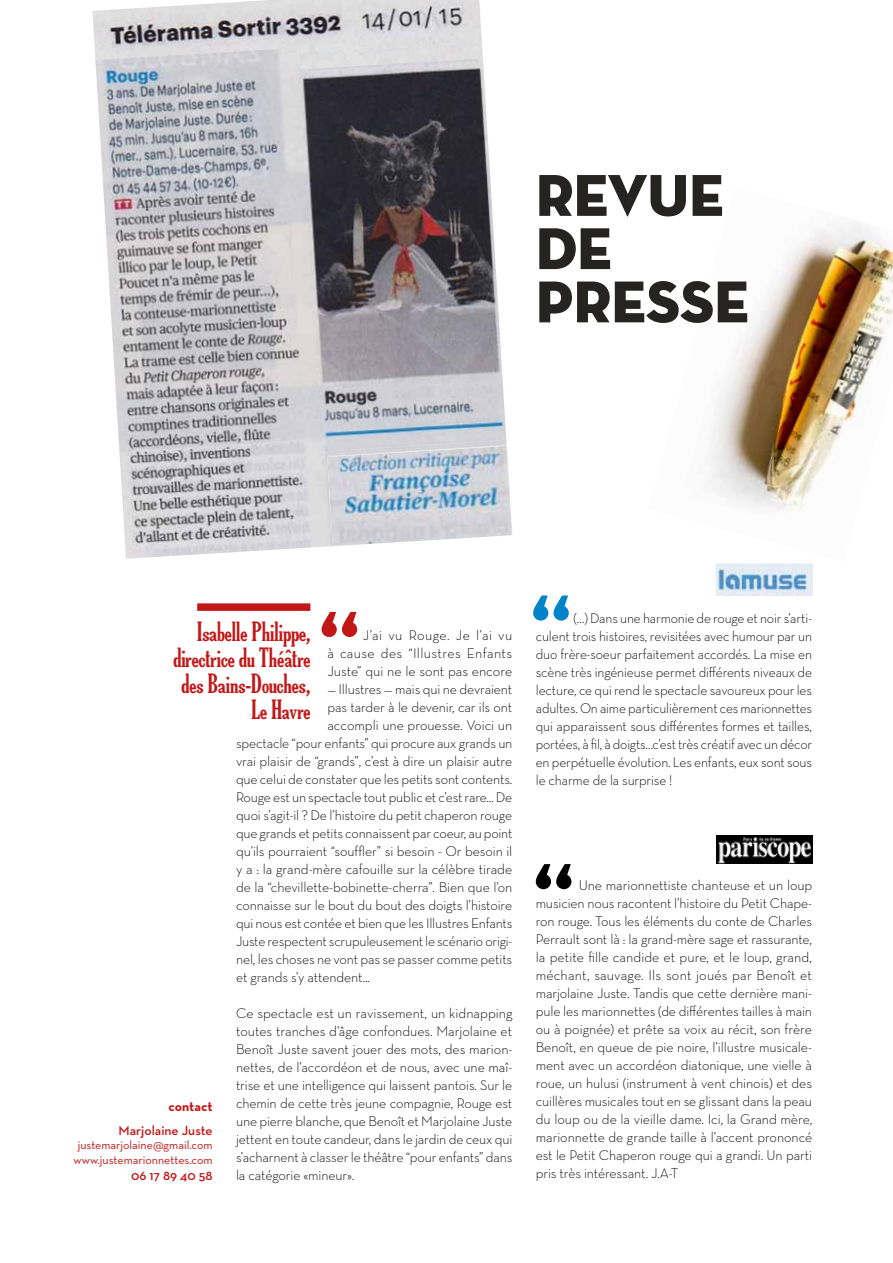
<style>
.page{position:relative;width:893px;height:1263px;background:#fff}
.page>*{position:absolute;margin:0;border:0;box-sizing:border-box;transform-origin:0 0}
.t1{font:60px/53.2px "Neutra Disp Titling";color:#262420}
.t2{font:25.5px/26.2px "The Soul Of Vodka";color:#c21717;text-align:right}
.t3{font:300 14.25px/18px "Neutra Text";letter-spacing:-.01em;color:#000;text-align:justify}
.t4{font:600 13.5px "Neutra Text";color:#c21717}
.t5{font:700 13.5px "Neutra Text";color:#c21717}
.t6{font:12px/15px "Neutra Text";color:#c21717;text-align:center}
</style>
<div class="page">
<img style="left:708px;top:223px;width:185px;height:288px">
<svg style="left:322px;top:612px;width:35px;height:25px"></svg>
<img style="left:92px;top:0;width:390px;height:48px">
<img style="left:295px;top:43px;width:187px;height:5px">
<img style="left:507px;top:453px;width:5px;height:83px">
<img style="left:95px;top:48px;width:412px;height:511px">
<div style="left:197px;top:603px;width:113px;height:8px;background:#c21717"></div>
<img style="left:717px;top:836px;width:95px;height:27px">
<img style="left:716px;top:563px;width:96px;height:32px">
<svg style="left:536px;top:864px;width:35px;height:25px"></svg>
<svg style="left:533px;top:595px;width:36px;height:26px"></svg>
<h1 class="t1" style="left:536px;top:169px;width:215px">REVUE<br>DE<br>PRESSE</h1>
<h2 class="t2" style="left:173px;top:618px;width:139px">Isabelle Philippe, directrice du Théâtre des Bains-Douches,<br>Le Havre</h2>
<p class="t3" style="left:327px;top:626px;width:186px;text-indent:35px">J’ai vu Rouge. Je l’ai vu à cause des “Illustres Enfants Juste” qui ne le sont pas encore</p>
<p class="t3" style="left:327px;top:680px;width:186px">— Illustres — mais qui ne devraient</p>
<p class="t3" style="left:327px;top:698px;width:186px">pas tarder à le devenir, car ils ont</p>
<p class="t3" style="left:327px;top:716px;width:186px">accompli une prouesse. Voici un</p>
<p class="t3" style="left:236px;top:734px;width:278px">spectacle “pour enfants” qui procure aux grands un</p>
<p class="t3" style="left:236px;top:752px;width:278px">vrai plaisir de “grands”, c’est à dire un plaisir autre</p>
<p class="t3" style="left:236px;top:770px;width:278px">que celui de constater que les petits sont contents.</p>
<p class="t3" style="left:236px;top:788px;width:278px">Rouge est un spectacle tout public et c’est rare... De</p>
<p class="t3" style="left:236px;top:806px;width:278px">quoi s’agit-il ? De l’histoire du petit chaperon rouge</p>
<p class="t3" style="left:236px;top:824px;width:278px">que grands et petits connaissent par coeur, au point</p>
<p class="t3" style="left:236px;top:842px;width:278px">qu’ils pourraient “souffler” si besoin - Or besoin il</p>
<p class="t3" style="left:236px;top:860px;width:278px">y a : la grand-mère cafouille sur la célèbre tirade</p>
<p class="t3" style="left:236px;top:878px;width:278px">de la “chevillette-bobinette-cherra”. Bien que l’on</p>
<p class="t3" style="left:236px;top:896px;width:278px">connaisse sur le bout du bout des doigts l’histoire</p>
<p class="t3" style="left:236px;top:914px;width:278px">qui nous est contée et bien que les Illustres Enfants</p>
<p class="t3" style="left:236px;top:932px;width:278px">Juste respectent scrupuleusement le scénario origi-</p>
<p class="t3" style="left:236px;top:950px;width:278px">nel, les choses ne vont pas se passer comme petits</p>
<p class="t3" style="left:236px;top:968px;width:136px">et grands s’y attendent...</p>
<p class="t3" style="left:236px;top:1004px;width:278px">Ce spectacle est un ravissement, un kidnapping toutes tranches d’âge confondues. Marjolaine et Benoît Juste savent jouer des mots, des marion&shy;nettes, de l’accordéon et de nous, avec une maî&shy;trise et une intelligence qui laissent pantois. Sur le chemin de cette très jeune compagnie, Rouge est une pierre blanche, que Benoît et Marjolaine Juste jettent en toute candeur, dans le jardin de ceux qui s’acharnent à classer le théâtre “pour enfants” dans la catégorie «mineur».</p>
<p class="t5" style="left:168px;top:1098px;width:46px">contact</p>
<p class="t4" style="left:119px;top:1122px;width:96px">Marjolaine Juste</p>
<p class="t6" style="left:73px;top:1137px;width:141px">justemarjolaine@gmail.com www.justemarionnettes.com</p>
<p class="t4" style="left:131px;top:1167px;width:83px">06 17 89 40 58</p>
<p class="t3" style="left:536px;top:608px;width:278px;text-indent:38px">(…) Dans une harmonie de rouge et noir s’arti&shy;culent trois histoires, revisitées avec humour par un duo frère-soeur parfaitement accordés. La mise en scène très ingénieuse permet différents niveaux de lecture, ce qui rend le spectacle savoureux pour les adultes. On aime particulièrement ces marionnettes qui apparaissent sous différentes formes et tailles, portées, à fi l, à doigts…c’est très créatif avec un décor en perpétuelle évolution. Les enfants, eux sont sous le charme de la surprise !</p>
<p class="t3" style="left:536px;top:876px;width:278px;text-indent:43px">Une marionnettiste chanteuse et un loup musicien nous racontent l’histoire du Petit Chape&shy;ron rouge. Tous les éléments du conte de Charles Perrault sont là : la grand-mère sage et rassurante, la petite fi lle candide et pure, et le loup, grand, méchant, sauvage. Ils sont joués par Benoît et marjolaine Juste. Tandis que cette dernière mani&shy;pule les marionnettes (de différentes tailles à main ou à poignée) et prête sa voix au récit, son frère Benoît, en queue de pie noire, l’illustre musicale&shy;ment avec un accordéon diatonique, une vielle à roue, un hulusi (instrument à vent chinois) et des cuillères musicales tout en se glissant dans la peau du loup ou de la vieille dame. Ici, la Grand mère, marionnette de grande taille à l’accent prononcé est le Petit Chaperon rouge qui a grandi. Un parti pris très intéressant. J.A-T</p>
</div>
